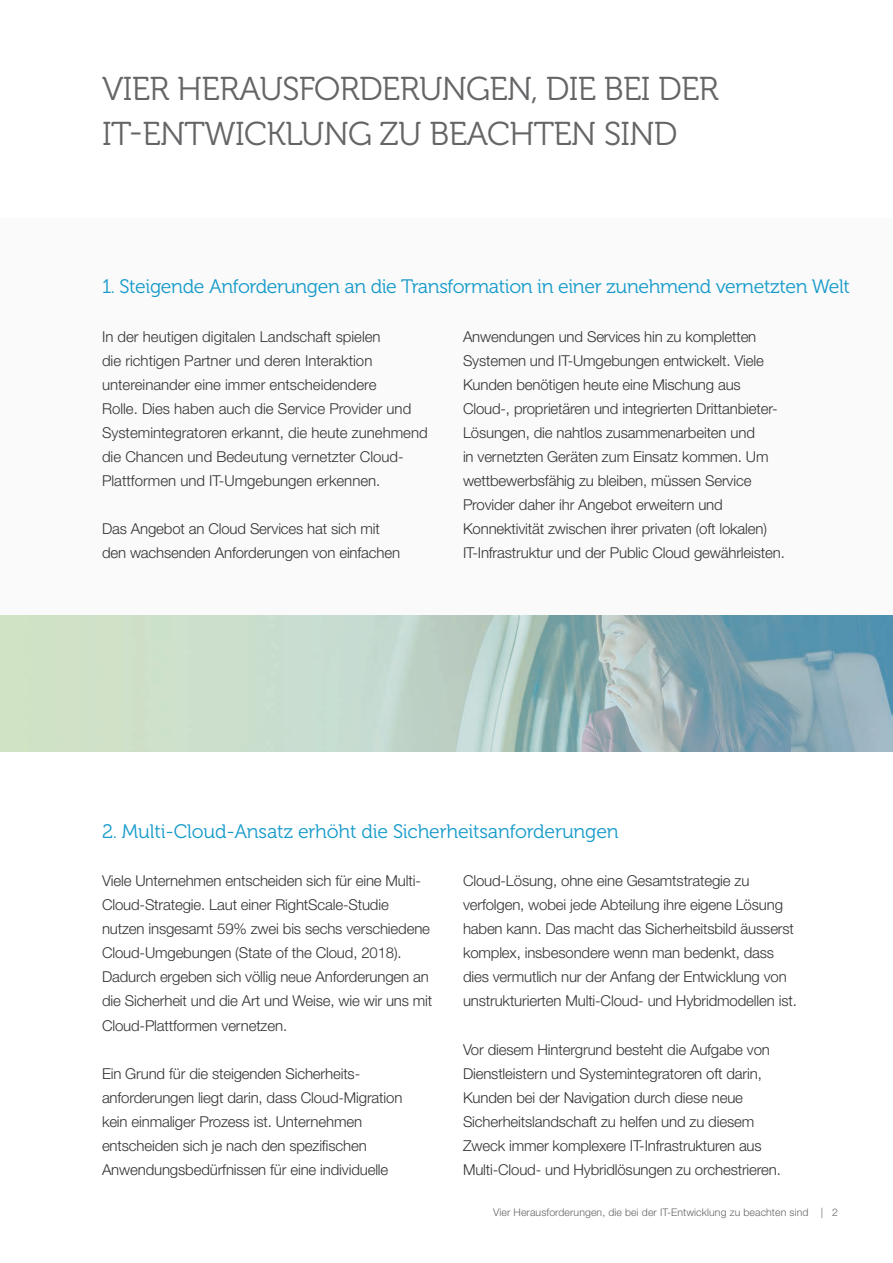
<style>
.page{position:relative;width:893px;height:1263px;background:#fff}
.page>*{position:absolute;margin:0;border:0;box-sizing:border-box;transform-origin:0 0}
.Into_-_Heading__Grey{font:33px/45px "Museo 300";letter-spacing:-.02em;color:#656568}
.Into_-_Text__Grey{font:19.5px "Museo 300";letter-spacing:-.02em;color:#169acb}
.Into_-_Text__Grey-2{font:300 15px/24px "Helvetica Neue LT Std";letter-spacing:-.01em;color:#333}
.Into_-_Text__Grey-3{font:300 10.5px "Helvetica Neue LT Std";letter-spacing:.01em;color:#656568}
</style>
<div class="page">
<div style="left:0;top:219px;width:893px;height:441px;background:#f9faf9"></div>
<img style="left:0;top:615px;width:893px;height:137px">
<p class="Into_-_Heading__Grey" style="left:102px;top:67px;width:618px">VIER HERAUSFORDERUNGEN, DIE BEI DER<br>IT-ENTWICKLUNG ZU BEACHTEN SIND</p>
<p class="Into_-_Text__Grey" style="left:102px;top:275px;width:749px">1. Steigende Anforderungen an die Transformation in einer zunehmend vernetzten Welt</p>
<p class="Into_-_Text__Grey-2" style="left:102px;top:324px;width:327px">In der heutigen digitalen Landschaft spielen<br>die richtigen Partner und deren Interaktion untereinander eine immer entscheidendere<br>Rolle. Dies haben auch die Service Provider und Systemintegratoren erkannt, die heute zunehmend die Chancen und Bedeutung vernetzter Cloud-Plattformen und IT-Umgebungen erkennen.</p>
<p class="Into_-_Text__Grey-2" style="left:102px;top:516px;width:300px">Das Angebot an Cloud Services hat sich mit den wachsenden Anforderungen von einfachen</p>
<p class="Into_-_Text__Grey-2" style="left:463px;top:324px;width:323px">Anwendungen und Services hin zu kompletten Systemen und IT-Umgebungen entwickelt. Viele Kunden benötigen heute eine Mischung aus Cloud-, proprietären und integrierten Drittanbieter-Lösungen, die nahtlos zusammenarbeiten und<br>in vernetzten Geräten zum Einsatz kommen. Um wettbewerbsfähig zu bleiben, müssen Service Provider daher ihr Angebot erweitern und Konnektivität zwischen ihrer privaten (oft lokalen)<br>IT-Infrastruktur und der Public Cloud gewährleisten.</p>
<p class="Into_-_Text__Grey" style="left:102px;top:820px;width:518px">2. Multi-Cloud-Ansatz erhöht die Sicherheitsanforderungen</p>
<p class="Into_-_Text__Grey-2" style="left:102px;top:869px;width:332px">Viele Unternehmen entscheiden sich für eine Multi-Cloud-Strategie. Laut einer RightScale-Studie nutzen insgesamt 59% zwei bis sechs verschiedene Cloud-Umgebungen (State of the Cloud, 2018).<br>Dadurch ergeben sich völlig neue Anforderungen an die Sicherheit und die Art und Weise, wie wir uns mit Cloud-Plattformen vernetzen.</p>
<p class="Into_-_Text__Grey-2" style="left:102px;top:1061px;width:260px">Ein Grund für die steigenden Sicherheits-</p>
<p class="Into_-_Text__Grey-2" style="left:102px;top:1085px;width:302px">anforderungen liegt darin, dass Cloud-Migration kein einmaliger Prozess ist. Unternehmen entscheiden sich je nach den spezifischen Anwendungsbedürfnissen für eine individuelle</p>
<p class="Into_-_Text__Grey-2" style="left:463px;top:869px;width:335px">Cloud-Lösung, ohne eine Gesamtstrategie zu verfolgen, wobei jede Abteilung ihre eigene Lösung haben kann. Das macht das Sicherheitsbild äusserst komplex, insbesondere wenn man bedenkt, dass dies vermutlich nur der Anfang der Entwicklung von unstrukturierten Multi-Cloud- und Hybridmodellen ist.</p>
<p class="Into_-_Text__Grey-2" style="left:463px;top:1037px;width:319px">Vor diesem Hintergrund besteht die Aufgabe von Dienstleistern und Systemintegratoren oft darin, Kunden bei der Navigation durch diese neue Sicherheitslandschaft zu helfen und zu diesem Zweck immer komplexere IT-Infrastrukturen aus Multi-Cloud- und Hybridlösungen zu orchestrieren.</p>
<p class="Into_-_Text__Grey-3" style="left:493px;top:1205px;width:346px">Vier Herausforderungen, die bei der IT-Entwicklung zu beachten sind | 2</p>
</div>
